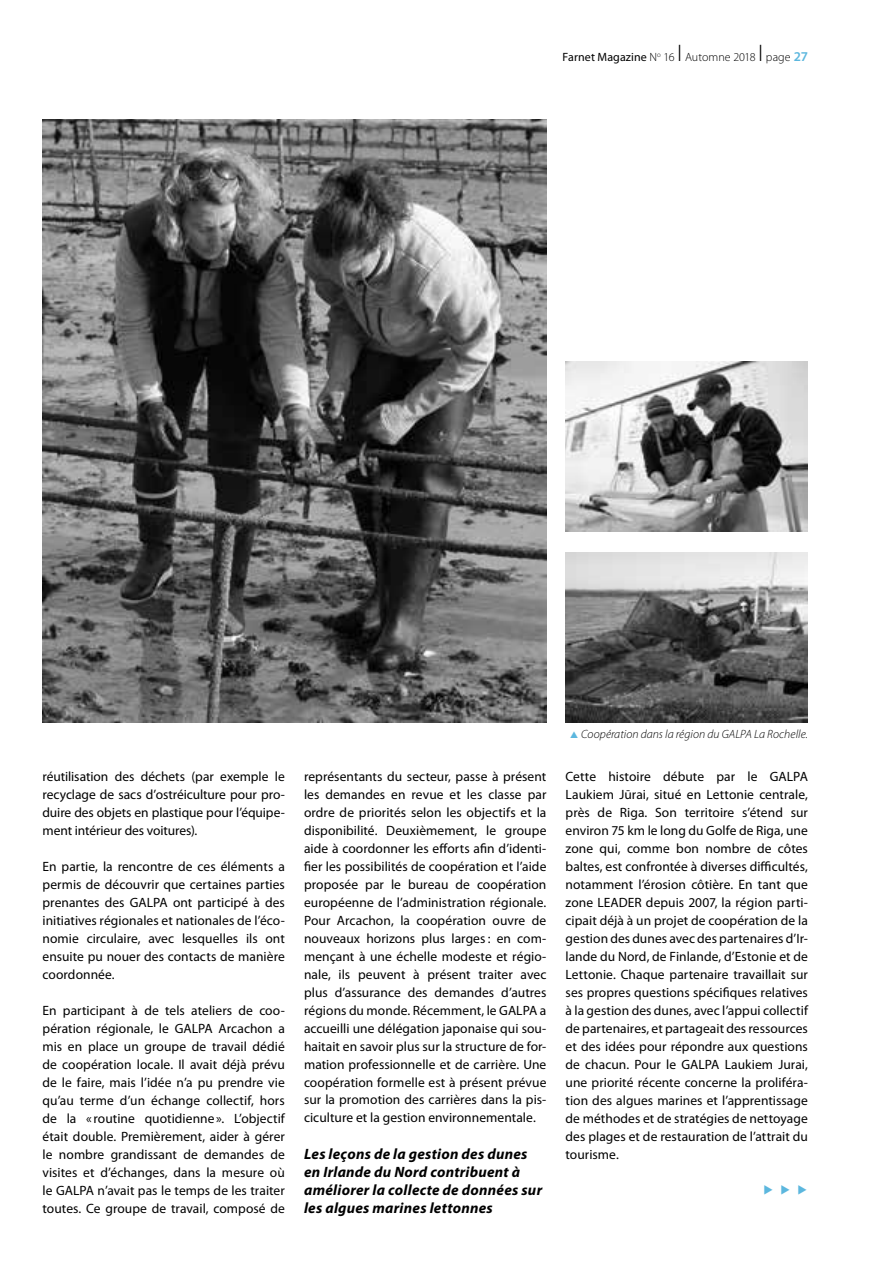
<style>
.page{position:relative;width:893px;height:1263px;background:#fff}
.page>*{position:absolute;margin:0;border:0;box-sizing:border-box;transform-origin:0 0}
.t1{font:italic 700 15px/18px "Myriad Pro";letter-spacing:.015em;color:#000}
.t2{font:15px "Apple Symbols";color:#5cb7de}
.t3{font:13.5px/18px "Myriad Pro";color:#000;text-align:justify}
.t4{font:italic 300 12px "Myriad Pro";letter-spacing:.005em;color:#000}
.t5{font:300 12px "Myriad Pro";letter-spacing:.005em;color:#000}
.s1{font-weight:400}
.s2{font-size:24px}
.s3{font-weight:600;font-size:13.5px;color:#5cb7de}
.s4{color:#5cb7de}
</style>
<div class="page">
<img style="left:43px;top:119px;width:503px;height:604px">
<img style="left:566px;top:553px;width:242px;height:170px">
<img style="left:566px;top:361px;width:242px;height:170px">
<p class="t5" style="left:563px;top:50px;width:247px"><span class="s1">Farnet Magazine</span> N<sup>o</sup> 16 <span class="s2">I</span> Automne 2018 <span class="s2">I</span> page <span class="s3">27</span></p>
<p class="t3" style="left:43px;top:767px;width:244px">réutilisation des déchets (par exemple le recyclage de sacs d’ostréiculture pour pro&shy;duire des objets en plastique pour l’équipe&shy;ment intérieur des voitures).</p>
<p class="t3" style="left:43px;top:857px;width:244px">En partie, la rencontre de ces éléments a permis de découvrir que certaines parties prenantes des GALPA ont participé à des initiatives régionales et nationales de l’éco&shy;nomie circulaire, avec lesquelles ils ont ensuite pu nouer des contacts de manière coordonnée.</p>
<p class="t3" style="left:43px;top:1001px;width:244px">En participant à de tels ateliers de coo&shy;pération régionale, le GALPA Arcachon a mis en place un groupe de travail dédié de coopération locale. Il avait déjà prévu de le faire, mais l’idée n’a pu prendre vie qu’au terme d’un échange collectif, hors de la « routine quotidienne ». L’objectif était double. Premièrement, aider à gérer le nombre grandissant de demandes de visites et d’échanges, dans la mesure où le GALPA n’avait pas le temps de les traiter toutes. Ce groupe de travail, composé de</p>
<p class="t3" style="left:304px;top:767px;width:244px">représentants du secteur, passe à présent les demandes en revue et les classe par ordre de priorités selon les objectifs et la disponibilité. Deuxièmement, le groupe aide à coordonner les efforts afin d’identi&shy;fier les possibilités de coopération et l’aide proposée par le bureau de coopération européenne de l’administration régionale.<br>Pour Arcachon, la coopération ouvre de nouveaux horizons plus larges : en com&shy;mençant à une échelle modeste et régio&shy;nale, ils peuvent à présent traiter avec plus d’assurance des demandes d’autres régions du monde. Récemment, le GALPA a accueilli une délégation japonaise qui sou&shy;haitait en savoir plus sur la structure de for&shy;mation professionnelle et de carrière. Une coopération formelle est à présent prévue sur la promotion des carrières dans la pis&shy;ciculture et la gestion environnementale.</p>
<p class="t1" style="left:304px;top:1144px;width:240px">Les leçons de la gestion des dunes en Irlande du Nord contribuent à améliorer la collecte de données sur les algues marines lettonnes</p>
<p class="t4" style="left:569px;top:728px;width:240px"><span class="s4">▲</span> Coopération dans la région du GALPA La Rochelle.</p>
<p class="t3" style="left:566px;top:767px;width:244px">Cette histoire débute par le GALPA Laukiem Jūrai, situé en Lettonie centrale, près de Riga. Son territoire s’étend sur environ 75 km le long du Golfe de Riga, une zone qui, comme bon nombre de côtes baltes, est confrontée à diverses difficultés, notamment l’érosion côtière. En tant que zone LEADER depuis 2007, la région parti&shy;cipait déjà à un projet de coopération de la gestion des dunes avec des partenaires d’Ir&shy;lande du Nord, de Finlande, d’Estonie et de Lettonie. Chaque partenaire travaillait sur ses propres questions spécifiques relatives à la gestion des dunes, avec l’appui collectif de partenaires, et partageait des ressources et des idées pour répondre aux questions de chacun. Pour le GALPA Laukiem Jurai, une priorité récente concerne la proliféra&shy;tion des algues marines et l’apprentissage de méthodes et de stratégies de nettoyage des plages et de restauration de l’attrait du tourisme.</p>
<p class="t2" style="left:763px;top:1180px;width:47px">▶ ▶ ▶</p>
</div>
